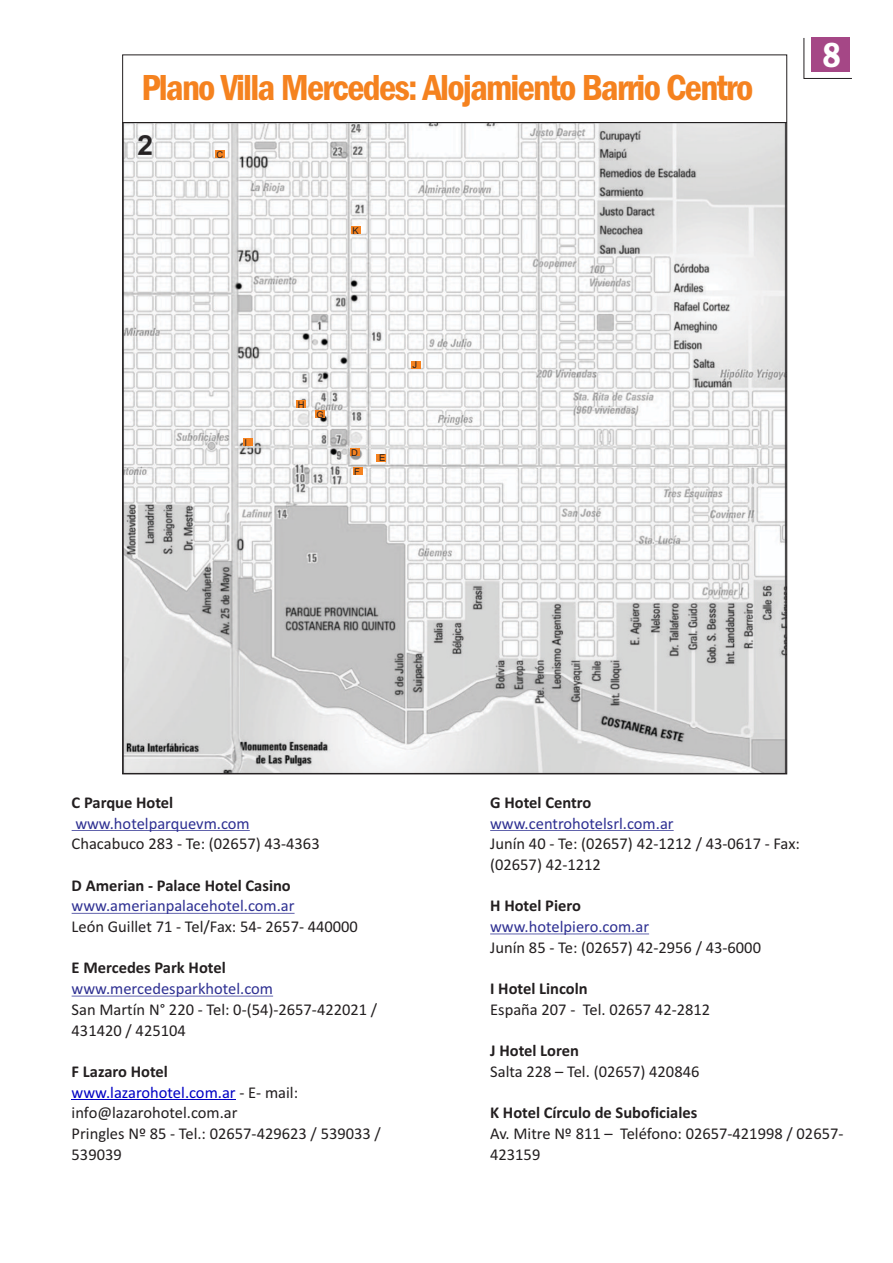
<style>
.page{position:relative;width:893px;height:1263px;background:#fff}
.page>*{position:absolute;margin:0;border:0;box-sizing:border-box;transform-origin:0 0}
.t1{font:600 condensed 37.5px "Franklin Gothic";letter-spacing:-.045em;color:#f5821f}
.t2{font:600 condensed 36px "Franklin Gothic";color:#fff}
.t3{font:16.5px/20.7px "Calibri";color:#231f20}
.t4{font:700 16.5px "Calibri";color:#231f20}
.t5{font:16.5px "Calibri";color:#2e3092}
.t6{font:9.45px "Arial";color:#231f20}
.s1{color:#0000c4}
</style>
<div class="page">
<img style="left:124px;top:122px;width:661px;height:650px">
<svg style="left:803px;top:37px;width:49px;height:42px"></svg>
<div style="left:812px;top:38px;width:38px;height:34px;background:#a54786"></div>
<hr style="left:75px;top:830px;width:175px;height:1px;background:#2e3092">
<hr style="left:72px;top:913px;width:223px;height:1px;background:#2e3092">
<hr style="left:72px;top:996px;width:201px;height:1px;background:#2e3092">
<hr style="left:490px;top:830px;width:184px;height:1px;background:#2e3092">
<hr style="left:490px;top:933px;width:159px;height:1px;background:#2e3092">
<hr style="left:72px;top:1099px;width:164px;height:1px;background:#0000c4">
<div style="left:215px;top:150px;width:10px;height:8px;background:#f5821f"></div>
<div style="left:350px;top:448px;width:9px;height:8px;background:#f5821f"></div>
<div style="left:377px;top:454px;width:9px;height:8px;background:#f5821f"></div>
<div style="left:353px;top:467px;width:9px;height:8px;background:#f5821f"></div>
<div style="left:315px;top:411px;width:10px;height:7px;background:#f5821f"></div>
<div style="left:297px;top:400px;width:9px;height:8px;background:#f5821f"></div>
<div style="left:243px;top:438px;width:9px;height:8px;background:#f5821f"></div>
<div style="left:411px;top:361px;width:10px;height:7px;background:#f5821f"></div>
<div style="left:351px;top:226px;width:9px;height:8px;background:#f5821f"></div>
<h1 class="t1" style="left:141px;top:74px;width:614px">Plano Villa Mercedes: Alojamiento Barrio Centro</h1>
<p class="t6" style="left:217px;top:151px;width:8px">C</p>
<p class="t6" style="left:244px;top:439px;width:4px">I</p>
<p class="t6" style="left:352px;top:227px;width:8px">K</p>
<p class="t6" style="left:298px;top:401px;width:8px">H</p>
<p class="t6" style="left:317px;top:411px;width:9px">G</p>
<p class="t6" style="left:413px;top:361px;width:6px">J</p>
<p class="t6" style="left:351px;top:449px;width:8px">D</p>
<p class="t6" style="left:354px;top:468px;width:7px">F</p>
<p class="t6" style="left:379px;top:455px;width:8px">E</p>
<h2 class="t2" style="left:822px;top:42px;width:20px">8</h2>
<p class="t4" style="left:72px;top:795px;width:103px">C Parque Hotel</p>
<p class="t4" style="left:490px;top:795px;width:103px">G Hotel Centro</p>
<p class="t3" style="left:72px;top:835px;width:250px">Chacabuco 283 - Te: (02657) 43-4363</p>
<p class="t3" style="left:490px;top:835px;width:311px">Junín 40 - Te: (02657) 42-1212 / 43-0617 - Fax: (02657) 42-1212</p>
<p class="t4" style="left:72px;top:878px;width:221px">D Amerian - Palace Hotel Casino</p>
<p class="t4" style="left:490px;top:899px;width:92px">H Hotel Piero</p>
<p class="t3" style="left:72px;top:917px;width:288px">León Guillet 71 - Tel/Fax: 54- 2657- 440000</p>
<p class="t3" style="left:490px;top:938px;width:272px">Junín 85 - Te: (02657) 42-2956 / 43-6000</p>
<p class="t4" style="left:72px;top:961px;width:156px">E Mercedes Park Hotel</p>
<p class="t4" style="left:490px;top:982px;width:99px">I Hotel Lincoln</p>
<p class="t3" style="left:72px;top:1000px;width:307px">San Martín N° 220 - Tel: 0-(54)-2657-422021 /</p>
<p class="t3" style="left:490px;top:1000px;width:222px">España 207 - Tel. 02657 42-2812</p>
<p class="t3" style="left:72px;top:1021px;width:116px">431420 / 425104</p>
<p class="t4" style="left:490px;top:1044px;width:90px">J Hotel Loren</p>
<p class="t4" style="left:72px;top:1064px;width:98px">F Lazaro Hotel</p>
<p class="t3" style="left:490px;top:1062px;width:211px">Salta 228 – Tel. (02657) 420846</p>
<p class="t3" style="left:72px;top:1083px;width:228px"><span class="s1">www.lazarohotel.com.ar</span> - E- mail: info@lazarohotel.com.ar</p>
<p class="t5" style="left:75px;top:816px;width:176px">www.hotelparquevm.com</p>
<p class="t5" style="left:490px;top:816px;width:185px">www.centrohotelsrl.com.ar</p>
<p class="t5" style="left:72px;top:899px;width:224px">www.amerianpalacehotel.com.ar</p>
<p class="t5" style="left:490px;top:920px;width:160px">www.hotelpiero.com.ar</p>
<p class="t5" style="left:72px;top:982px;width:203px">www.mercedesparkhotel.com</p>
<p class="t4" style="left:490px;top:1106px;width:209px">K Hotel Círculo de Suboficiales</p>
<p class="t3" style="left:72px;top:1124px;width:311px">Pringles Nº 85 - Tel.: 02657-429623 / 539033 /</p>
<p class="t3" style="left:490px;top:1124px;width:355px">Av. Mitre Nº 811 – Teléfono: 02657-421998 / 02657-</p>
<p class="t3" style="left:72px;top:1145px;width:52px">539039</p>
<p class="t3" style="left:490px;top:1145px;width:52px">423159</p>
</div>
